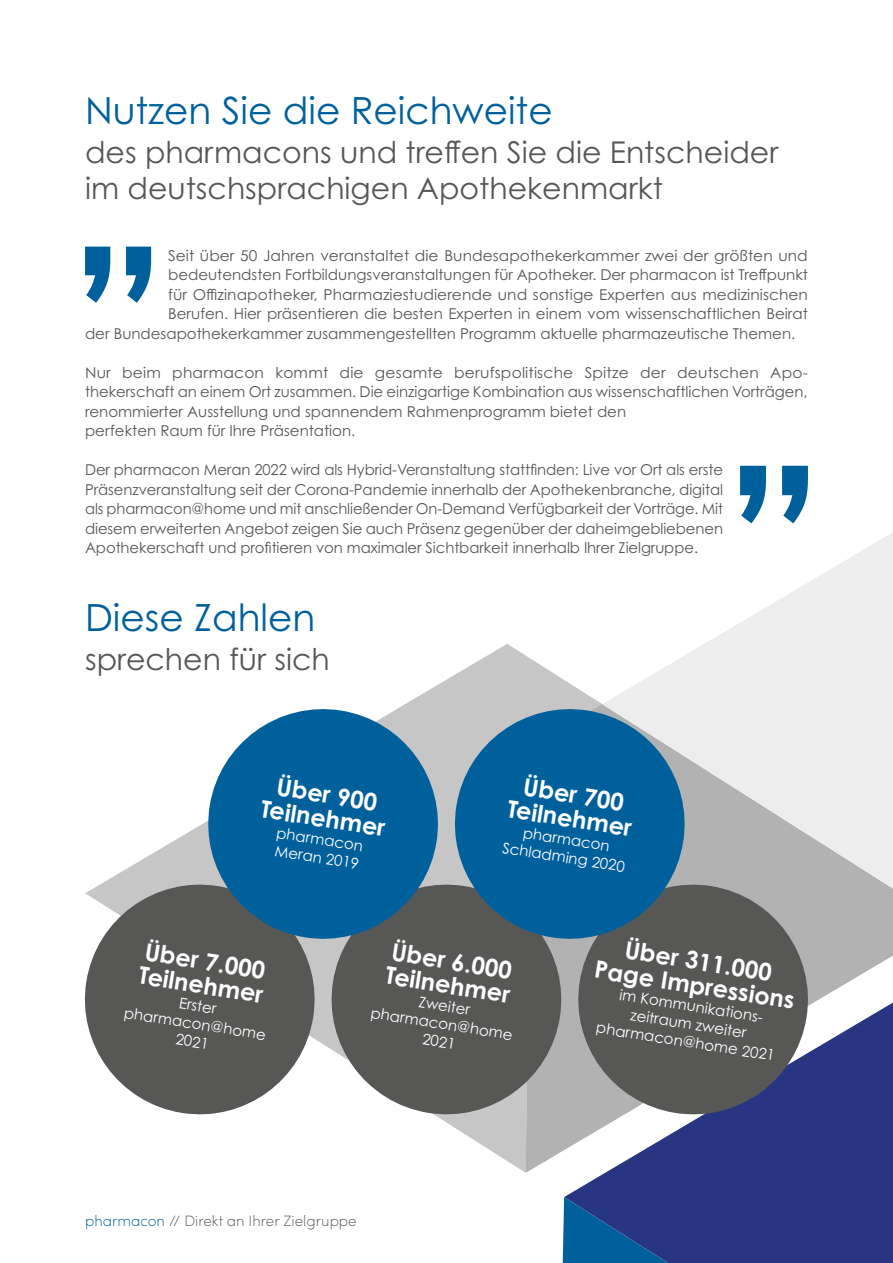
<style>
.page{position:relative;width:893px;height:1263px;background:#fff}
.page>*{position:absolute;margin:0;border:0;box-sizing:border-box;transform-origin:0 0}
.t1{font:37.5px "Century Gothic Pro";color:#00609c}
.t2{font:30px/36px "Century Gothic Pro";color:#575756}
.t3{font:700 24px/24px "Century Gothic Pro";color:#fff;text-align:center}
.t4{font:15px/19.5px "Century Gothic Pro";color:#575756}
.t5{font:15px/18px "Century Gothic Pro";color:#fff;text-align:center}
.t6{font:200 15px "Sofia Pro";color:#575756}
.s1{color:#00609c}
</style>
<div class="page">
<svg style="left:115px;top:644px;width:482px;height:529px"></svg>
<svg style="left:526px;top:888px;width:367px;height:285px;fill:#b3b2b2"></svg>
<svg style="left:608px;top:533px;width:285px;height:355px;fill:#ededed"></svg>
<svg style="left:564px;top:1002px;width:329px;height:261px;background:#434e92"></svg>
<svg style="left:563px;top:1197px;width:105px;height:66px;background:#154b90"></svg>
<svg style="left:85px;top:247px;width:66px;height:56px"></svg>
<svg style="left:740px;top:466px;width:68px;height:57px"></svg>
<svg style="left:323px;top:947px;width:247px;height:176px;background:#777776"></svg>
<svg style="left:570px;top:876px;width:246px;height:247px;background:#696a6f"></svg>
<svg style="left:84px;top:876px;width:239px;height:247px;fill:#575756"></svg>
<svg style="left:446px;top:701px;width:247px;height:246px;background:#32739c"></svg>
<svg style="left:200px;top:701px;width:246px;height:246px;background:#3678a1"></svg>
<h1 class="t1" style="left:85px;top:88px;width:469px">Nutzen Sie die Reichweite</h1>
<h2 class="t2" style="left:85px;top:134px;width:695px">des pharmacons und treffen Sie die Entscheider im deutschsprachigen Apothekenmarkt</h2>
<p class="t4" style="left:168px;top:245px;width:641px">Seit über 50 Jahren veranstaltet die Bundesapothekerkammer zwei der größten und</p>
<p class="t4" style="left:168px;top:265px;width:641px">bedeutendsten Fortbildungsveranstaltungen für Apotheker. Der pharmacon ist Treffpunkt</p>
<p class="t4" style="left:168px;top:284px;width:641px">für Offizinapotheker, Pharmaziestudierende und sonstige Experten aus medizinischen</p>
<p class="t4" style="left:168px;top:304px;width:641px">Berufen. Hier präsentieren die besten Experten in einem vom wissenschaftlichen Beirat</p>
<p class="t4" style="left:85px;top:323px;width:712px">der Bundesapothekerkammer zusammengestellten Programm aktuelle pharmazeutische Themen.</p>
<p class="t4" style="left:85px;top:362px;width:724px">Nur beim pharmacon kommt die gesamte berufspolitische Spitze der deutschen Apo&shy;thekerschaft an einem Ort zusammen. Die einzigartige Kombination aus wissenschaftlichen Vorträgen, renommierter Ausstellung und spannendem Rahmenprogramm bietet den<br>perfekten Raum für Ihre Präsentation.</p>
<p class="t4" style="left:85px;top:460px;width:640px;text-align:justify">Der pharmacon Meran 2022 wird als Hybrid-Veranstaltung stattfinden: Live vor Ort als erste Präsenzveranstaltung seit der Corona-Pandemie innerhalb der Apothekenbranche, digital als pharmacon@home und mit anschließender On-Demand Verfügbarkeit der Vorträge. Mit diesem erweiterten Angebot zeigen Sie auch Präsenz gegenüber der daheimgebliebenen Apothekerschaft und profitieren von maximaler Sichtbarkeit innerhalb Ihrer Zielgruppe.</p>
<h1 class="t1" style="left:85px;top:595px;width:232px">Diese Zahlen</h1>
<h2 class="t2" style="left:85px;top:641px;width:246px">sprechen für sich</h2>
<h3 class="t3" style="left:267px;top:772px;width:127px;rotate:9deg">Über 900<br>Teilnehmer</h3>
<p class="t5" style="left:278px;top:823px;width:89px;text-align:left;rotate:9deg">pharmacon<br>Meran 2019</p>
<h3 class="t3" style="left:514px;top:772px;width:127px;rotate:9deg">Über 700<br>Teilnehmer</h3>
<p class="t5" style="left:507px;top:820px;width:125px;rotate:9deg">pharmacon<br>Schladming 2020</p>
<h3 class="t3" style="left:145px;top:939px;width:127px;text-align:left;rotate:9deg">Über 7.000<br>Teilnehmer</h3>
<p class="t5" style="left:129px;top:985px;width:145px;rotate:9deg">Erster pharmacon@home<br>2021</p>
<h3 class="t3" style="left:392px;top:939px;width:127px;text-align:left;rotate:9deg">Über 6.000<br>Teilnehmer</h3>
<p class="t5" style="left:375px;top:985px;width:145px;rotate:9deg">Zweiter pharmacon@home<br>2021</p>
<p class="t6" style="left:85px;top:1210px;width:273px"><span class="s1">pharmacon</span> // Direkt an Ihrer Zielgruppe</p>
<h3 class="t3" style="left:600px;top:933px;width:204px;rotate:9deg">Über 311.000<br>Page Impressions</h3>
<p class="t5" style="left:603px;top:982px;width:182px;rotate:9deg">im Kommunikations&shy;zeitraum zweiter pharmacon@home 2021</p>
</div>
